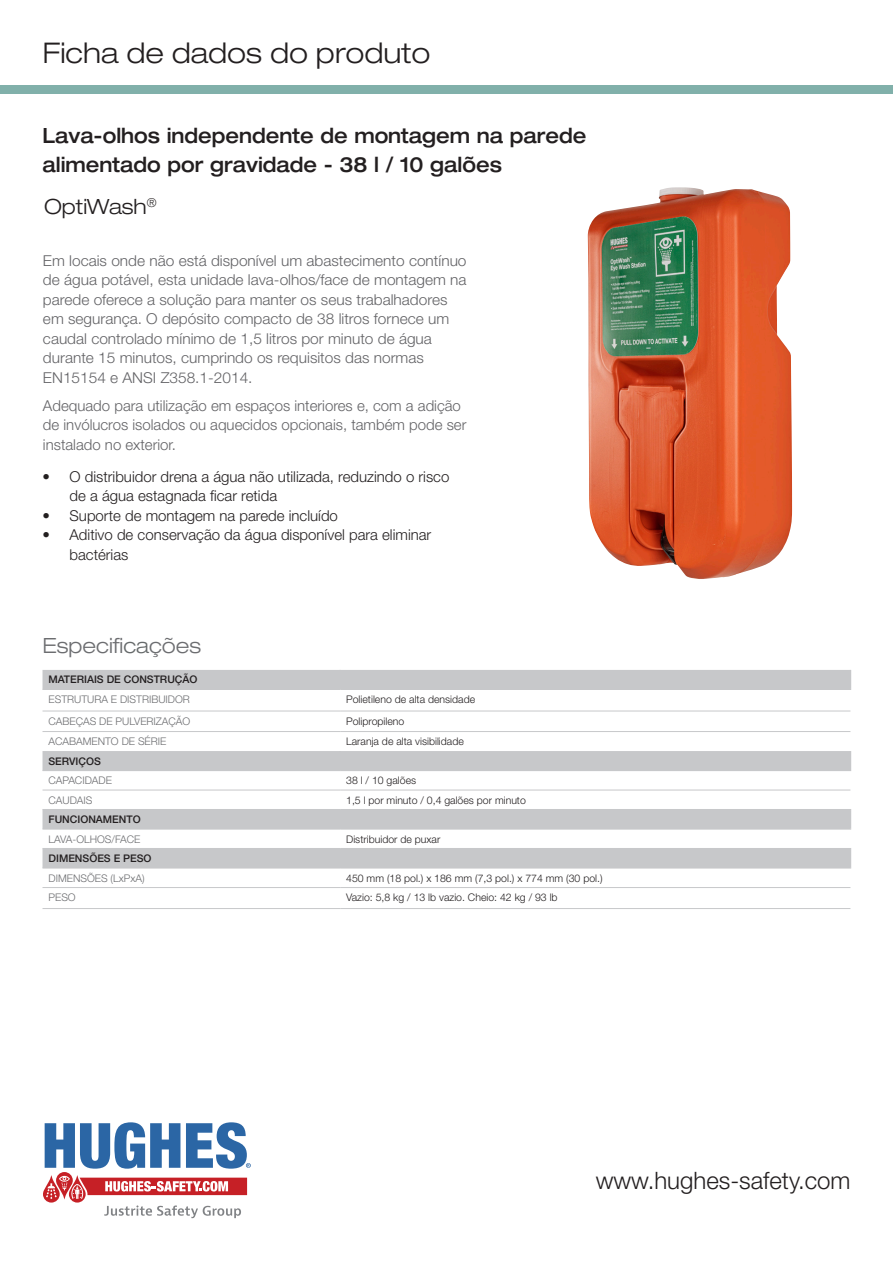
<style>
.page{position:relative;width:893px;height:1263px;background:#fff}
.page>*{position:absolute;margin:0;border:0;box-sizing:border-box;transform-origin:0 0}
.t1{font:300 expanded 28.5px "Helvetica Neue LT Std";color:#231f20}
.t2{font:300 24px "Helvetica Neue LT Std";color:#231f20}
.t3{font:500 expanded 21px/28.5px "Helvetica Neue LT Std";color:#231f20;scale:.9 1}
.t4{font:300 expanded 21px "Helvetica Neue LT Std";color:#6c6d70}
.t5{font:300 expanded 21px "Helvetica Neue LT Std";color:#231f20}
.t6{font:300 15px/19.5px "Helvetica Neue LT Std";color:#636366}
.t7{font:300 15px/19.5px "Helvetica Neue LT Std";color:#231f20}
.t8{font:300 10.5px "Helvetica Neue LT Std";color:#231f20}
.t9{font:300 10.5px "Helvetica Neue LT Std";color:#6c6d70}
.t10{font:500 10.5px "Helvetica Neue LT Std";color:#231f20}
.s1{color:#666a6b}
</style>
<div class="page">
<svg style="left:43px;top:1122px;width:208px;height:96px"></svg>
<div style="left:0;top:85px;width:893px;height:9px;background:#81b0aa"></div>
<img style="left:588px;top:187px;width:204px;height:392px">
<svg style="left:43px;top:670px;width:807px;height:198px"></svg>
<svg style="left:339px;top:670px;width:2px;height:19px"></svg>
<svg style="left:850px;top:670px;width:1px;height:19px"></svg>
<svg style="left:339px;top:751px;width:2px;height:19px"></svg>
<svg style="left:850px;top:751px;width:1px;height:19px"></svg>
<svg style="left:339px;top:810px;width:2px;height:18px"></svg>
<svg style="left:850px;top:810px;width:1px;height:18px"></svg>
<svg style="left:339px;top:849px;width:2px;height:19px"></svg>
<svg style="left:850px;top:849px;width:1px;height:19px"></svg>
<hr style="left:43px;top:868px;width:297px;height:1px;background:#c7c8ca">
<hr style="left:340px;top:868px;width:511px;height:1px;background:#c7c8ca">
<hr style="left:43px;top:887px;width:297px;height:1px;background:#c7c8ca">
<hr style="left:340px;top:887px;width:510px;height:1px;background:#c7c8ca">
<hr style="left:43px;top:908px;width:297px;height:1px;background:#c7c8ca">
<hr style="left:340px;top:908px;width:510px;height:1px;background:#c7c8ca">
<hr style="left:43px;top:809px;width:297px;height:1px;background:#c7c8ca">
<hr style="left:340px;top:809px;width:511px;height:1px;background:#c7c8ca">
<hr style="left:43px;top:689px;width:297px;height:1px;background:#c7c8ca">
<hr style="left:340px;top:689px;width:511px;height:1px;background:#c7c8ca">
<hr style="left:43px;top:770px;width:297px;height:1px;background:#c7c8ca">
<hr style="left:340px;top:770px;width:511px;height:1px;background:#c7c8ca">
<hr style="left:43px;top:828px;width:297px;height:2px;background:#c7c8ca">
<hr style="left:340px;top:828px;width:511px;height:2px;background:#c7c8ca">
<hr style="left:43px;top:848px;width:297px;height:1px;background:#c7c8ca">
<hr style="left:340px;top:848px;width:511px;height:1px;background:#c7c8ca">
<hr style="left:43px;top:711px;width:297px;height:1px;background:#c7c8ca">
<hr style="left:340px;top:711px;width:510px;height:1px;background:#c7c8ca">
<hr style="left:43px;top:731px;width:297px;height:1px;background:#c7c8ca">
<hr style="left:340px;top:731px;width:510px;height:1px;background:#c7c8ca">
<hr style="left:43px;top:790px;width:297px;height:1px;background:#c7c8ca">
<hr style="left:340px;top:790px;width:510px;height:1px;background:#c7c8ca">
<p class="t1" style="left:43px;top:36px;width:389px">Ficha de dados do produto</p>
<p class="t3" style="left:43px;top:121px;width:606px">Lava-olhos independente de montagem na parede alimentado por gravidade - 38 l / 10 galões</p>
<p class="t5" style="left:44px;top:194px;width:114px">OptiWash<sup>®</sup></p>
<p class="t6" style="left:43px;top:250px;width:425px">Em locais onde não está disponível um abastecimento contínuo de água potável, esta unidade lava-olhos/face de montagem na parede oferece a solução para manter os seus trabalhadores em segurança. O depósito compacto de 38 litros fornece um caudal controlado mínimo de 1,5 litros por minuto de água durante 15 minutos, cumprindo os requisitos das normas EN15154 e ANSI Z358.1-2014.</p>
<p class="t6" style="left:43px;top:395px;width:425px">Adequado para utilização em espaços interiores e, com a adição de invólucros isolados ou aquecidos opcionais, também pode ser instalado no exterior.</p>
<p class="t7" style="left:70px;top:466px;width:381px;text-indent:-27px">• O distribuidor drena a água não utilizada, reduzindo o risco de a água estagnada ficar retida</p>
<p class="t7" style="left:43px;top:505px;width:297px">• Suporte de montagem na parede incluído</p>
<p class="t7" style="left:70px;top:525px;width:363px;text-indent:-27px">• Aditivo de conservação da água disponível para eliminar bactérias</p>
<p class="t4" style="left:43px;top:633px;width:160px">Especifi<span class="s1">ca</span>ções</p>
<p class="t10" style="left:49px;top:673px;width:150px">MATERIAIS DE CONSTRUÇÃO</p>
<p class="t9" style="left:49px;top:693px;width:143px">ESTRUTURA E DISTRIBUIDOR</p>
<p class="t8" style="left:346px;top:693px;width:130px">Polietileno de alta densidade</p>
<p class="t9" style="left:49px;top:714px;width:143px">CABEÇAS DE PULVERIZAÇÃO</p>
<p class="t8" style="left:346px;top:714px;width:60px">Polipropileno</p>
<p class="t9" style="left:49px;top:735px;width:119px">ACABAMENTO DE SÉRIE</p>
<p class="t8" style="left:346px;top:735px;width:119px">Laranja de alta visibilidade</p>
<p class="t10" style="left:49px;top:754px;width:54px">SERVIÇOS</p>
<p class="t9" style="left:49px;top:774px;width:65px">CAPACIDADE</p>
<p class="t8" style="left:346px;top:774px;width:72px">38 l / 10 galões</p>
<p class="t9" style="left:49px;top:793px;width:45px">CAUDAIS</p>
<p class="t8" style="left:346px;top:793px;width:181px">1,5 l por minuto / 0,4 galões por minuto</p>
<p class="t10" style="left:49px;top:813px;width:94px">FUNCIONAMENTO</p>
<p class="t9" style="left:49px;top:832px;width:93px">LAVA-OLHOS/FACE</p>
<p class="t8" style="left:346px;top:832px;width:96px">Distribuidor de puxar</p>
<p class="t10" style="left:49px;top:852px;width:105px">DIMENSÕES E PESO</p>
<p class="t9" style="left:49px;top:871px;width:98px">DIMENSÕES (LxPxA)</p>
<p class="t8" style="left:346px;top:871px;width:258px">450 mm (18 pol.) x 186 mm (7,3 pol.) x 774 mm (30 pol.)</p>
<p class="t9" style="left:49px;top:891px;width:29px">PESO</p>
<p class="t8" style="left:346px;top:891px;width:213px">Vazio: 5,8 kg / 13 lb vazio. Cheio: 42 kg / 93 lb</p>
<p class="t2" style="left:596px;top:1166px;width:256px">www.hughes-safety.com</p>
</div>
